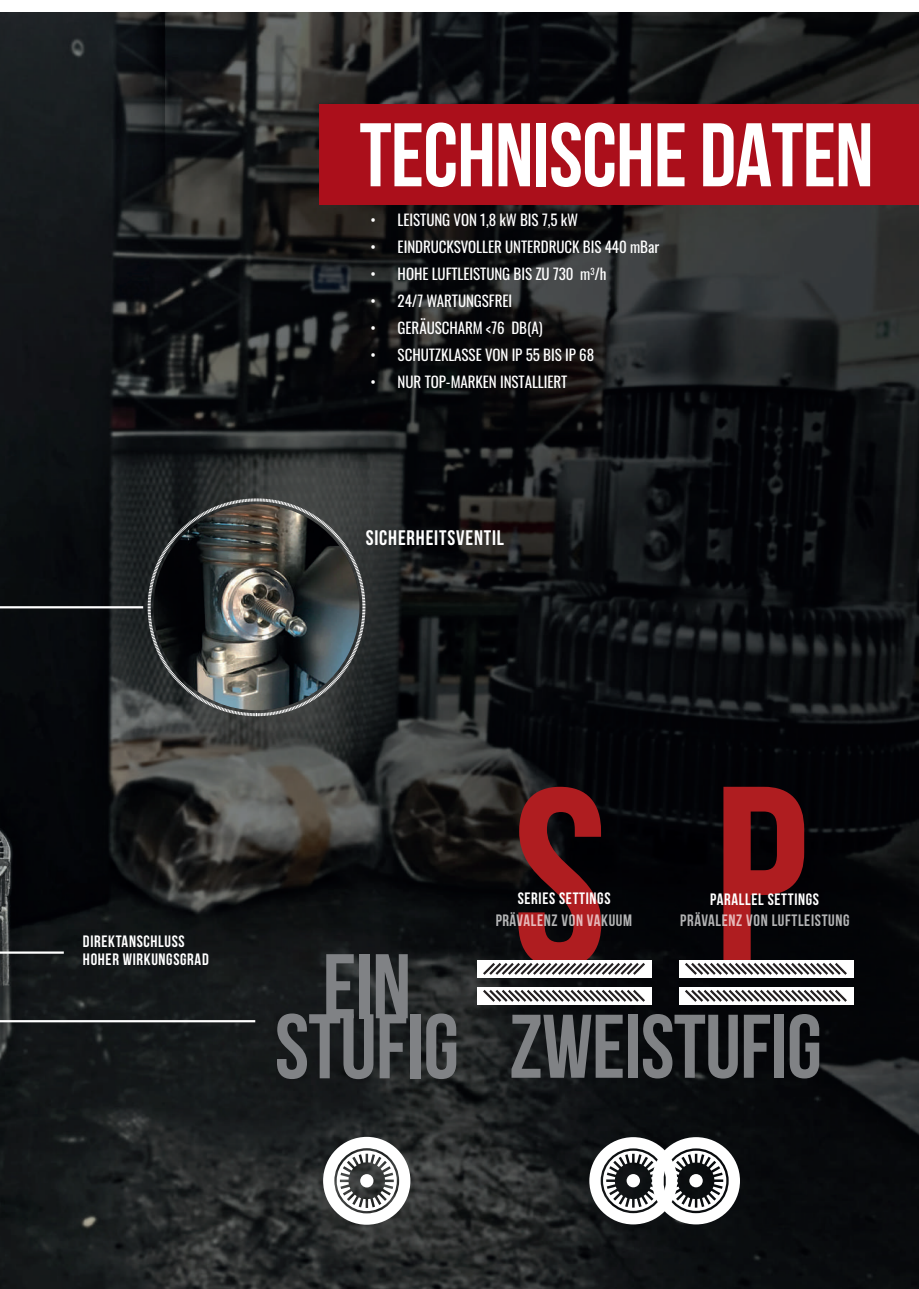
<style>
.page{position:relative;width:919px;height:1289px;background:#fff}
.page>*{position:absolute;margin:0;border:0;box-sizing:border-box;transform-origin:0 0}
.t1{font:700 91.5px "Bebas Neue";color:#808285}
.t2{font:700 90px "Bebas Neue";letter-spacing:-.01em;color:#808285}
.t3{font:700 90px "Bebas Neue";letter-spacing:-.01em;color:#fff}
.t4{font:700 21px "Bebas Neue";letter-spacing:.04em;color:#fff}
.t5{font:700 16.5px/18px "Bebas Neue";letter-spacing:.04em;color:#fff}
.t6{font:15px "Oswald";letter-spacing:-.005em;color:#fff}
.s1{font-size:91.5px}
</style>
<div class="page">
<img style="left:0;top:13px;width:918px;height:1275px">
<svg style="left:147px;top:498px;width:219px;height:218px"></svg>
<div style="left:319px;top:104px;width:599px;height:101px;background:#ab0f1b"></div>
<hr style="left:0;top:606px;width:143px;height:2px;background:#fff">
<div style="left:477px;top:959px;width:175px;height:18px;background:#fff"></div>
<div style="left:679px;top:959px;width:175px;height:18px;background:#fff"></div>
<div style="left:477px;top:986px;width:175px;height:18px;background:#fff"></div>
<div style="left:679px;top:986px;width:175px;height:18px;background:#fff"></div>
<hr style="left:0;top:951px;width:64px;height:2px;background:#fff">
<hr style="left:0;top:1020px;width:255px;height:2px;background:#fff">
<svg style="left:480px;top:786px;width:167px;height:189px"></svg>
<svg style="left:682px;top:786px;width:167px;height:189px"></svg>
<svg style="left:483px;top:990px;width:162px;height:12px"></svg>
<svg style="left:685px;top:990px;width:162px;height:12px"></svg>
<svg style="left:323px;top:1136px;width:87px;height:88px"></svg>
<div style="left:360px;top:1174px;width:13px;height:13px;background:#fff;border-radius:50%"></div>
<svg style="left:589px;top:1137px;width:151px;height:87px"></svg>
<div style="left:689px;top:1173px;width:13px;height:14px;background:#fff;border-radius:50%"></div>
<img style="left:153px;top:504px;width:206px;height:206px;border-radius:103px">
<h2 class="t3" style="left:359px;top:106px;width:515px">TECHNISCHE DATEN</h2>
<p class="t6" style="left:370px;top:207px;width:209px">• LEISTUNG VON 1,8 kW BIS 7,5 kW</p>
<p class="t6" style="left:370px;top:234px;width:290px">• EINDRUCKSVOLLER UNTERDRUCK BIS 440 mBar</p>
<p class="t6" style="left:370px;top:261px;width:237px">• HOHE LUFTLEISTUNG BIS ZU 730 m<sup>3</sup>/h</p>
<p class="t6" style="left:370px;top:288px;width:143px">• 24/7 WARTUNGSFREI</p>
<p class="t6" style="left:370px;top:315px;width:173px">• GERÄUSCHARM &lt;76 DB(A)</p>
<p class="t6" style="left:370px;top:342px;width:225px">• SCHUTZKLASSE VON IP 55 BIS IP 68</p>
<p class="t6" style="left:370px;top:369px;width:198px">• NUR TOP-MARKEN INSTALLIERT</p>
<h3 class="t4" style="left:366px;top:526px;width:140px">SICHERHEITSVENTIL</h3>
<p class="t5" style="left:83px;top:932px;width:127px">DIREKTANSCHLUSS<br>HOHER WIRKUNGSGRAD</p>
<p class="t5" style="left:517px;top:888px;width:94px">SERIES SETTINGS</p>
<p class="t5" style="left:710px;top:890px;width:110px">PARALLEL SETTINGS</p>
<p class="t5" style="left:495px;top:910px;width:138px">PRÄVALENZ VON VAKUUM</p>
<p class="t5" style="left:680px;top:910px;width:171px">PRÄVALENZ VON LUFTLEISTUNG</p>
<h1 class="t1" style="left:322px;top:936px;width:90px">EIN</h1>
<h2 class="t2" style="left:275px;top:997px;width:548px"><span class="s1">STUFIG</span> ZWEISTUFIG</h2>
</div>
